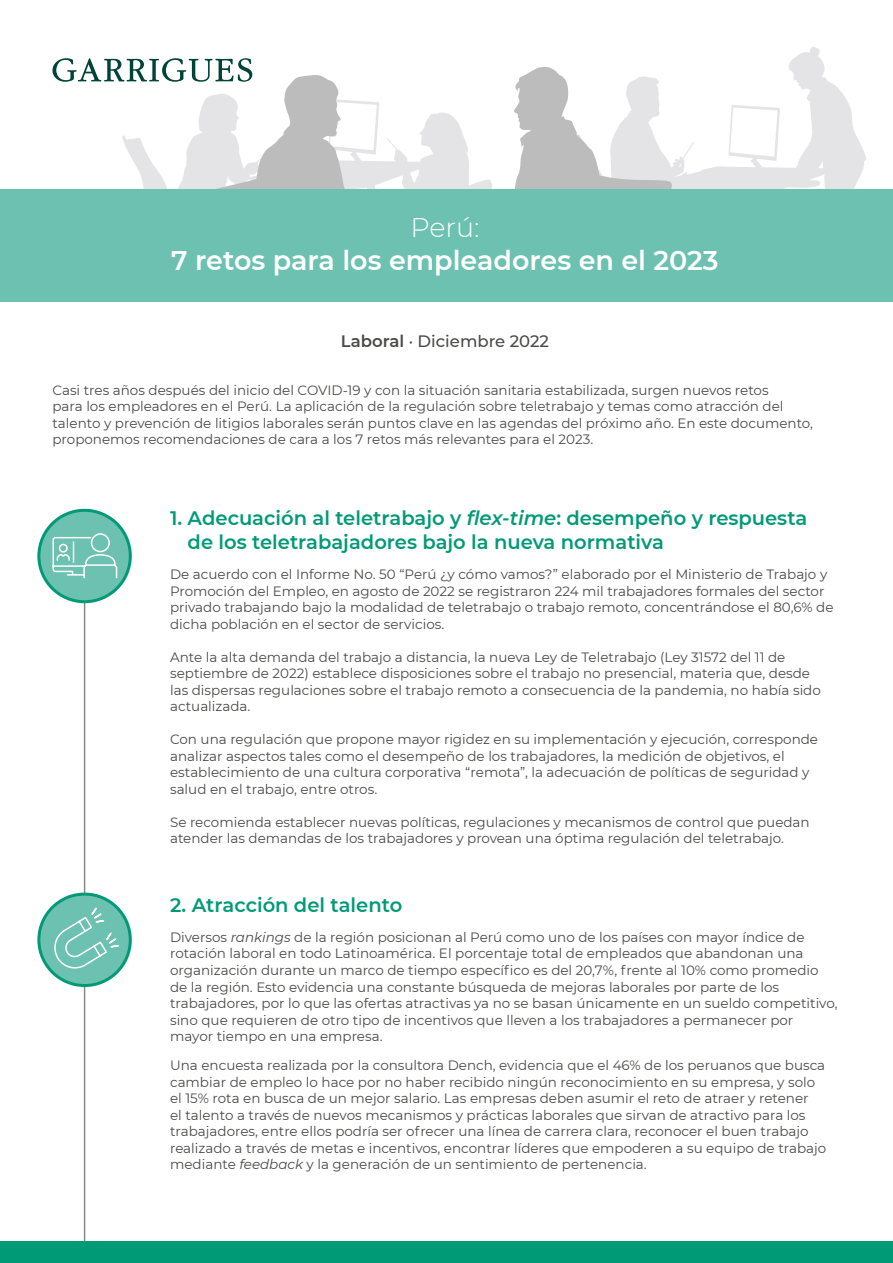
<style>
.page{position:relative;width:893px;height:1263px;background:#fff}
.page>*{position:absolute;margin:0;border:0;box-sizing:border-box;transform-origin:0 0}
.t1{font:600 27px "Montserrat";color:#fff}
.t2{font:300 27px "Montserrat";color:#fff}
.t3{font:600 19.5px/24px "Montserrat";color:#009a77}
.t4{font:500 16.5px "Montserrat";color:#4a4a49}
.t5{font:13.5px/16.5px "Montserrat";color:#4a4a49}
.s1{font-weight:600}
.s2{font-style:italic}
</style>
<div class="page">
<svg style="left:674px;top:47px;width:193px;height:142px"></svg>
<svg style="left:730px;top:108px;width:47px;height:49px"></svg>
<hr style="left:84px;top:567px;width:1px;height:696px;background:#878989">
<svg style="left:52px;top:58px;width:622px;height:131px"></svg>
<div style="left:0;top:189px;width:893px;height:113px;background:#6dc1b0"></div>
<div style="left:39px;top:510px;width:91px;height:92px;background:#6dc1b0;border-radius:50%"></div>
<div style="left:37px;top:509px;width:95px;height:94px;border:3px solid #009a77;border-radius:50%"></div>
<svg style="left:39px;top:894px;width:91px;height:91px;background:#5fbca9"></svg>
<div style="left:37px;top:892px;width:95px;height:95px;border:3px solid #009a77;border-radius:50%"></div>
<div style="left:0;top:1242px;width:893px;height:21px;background:#009a77"></div>
<svg style="left:52px;top:533px;width:66px;height:46px"></svg>
<svg style="left:50px;top:908px;width:70px;height:65px;background:#7ac6b7"></svg>
<p class="t2" style="left:410px;top:209px;width:71px">Perú:</p>
<p class="t1" style="left:171px;top:241px;width:549px">7 retos para los empleadores en el 2023</p>
<p class="t4" style="left:341px;top:329px;width:210px"><span class="s1">Laboral</span> · Diciembre 2022</p>
<p class="t5" style="left:52px;top:381px;width:762px">Casi tres años después del inicio del COVID-19 y con la situación sanitaria estabilizada, surgen nuevos retos<br>para los empleadores en el Perú. La aplicación de la regulación sobre teletrabajo y temas como atracción del talento y prevención de litigios laborales serán puntos clave en las agendas del próximo año. En este documento, proponemos recomendaciones de cara a los 7 retos más relevantes para el 2023.</p>
<p class="t3" style="left:188px;top:506px;width:621px;text-indent:-18px">1. Adecuación al teletrabajo y <span class="s2">flex-time</span>: desempeño y respuesta de los teletrabajadores bajo la nueva normativa</p>
<p class="t5" style="left:170px;top:566px;width:665px">De acuerdo con el Informe No. 50 “Perú ¿y cómo vamos?” elaborado por el Ministerio de Trabajo y Promoción del Empleo, en agosto de 2022 se registraron 224 mil trabajadores formales del sector privado trabajando bajo la modalidad de teletrabajo o trabajo remoto, concentrándose el 80,6% de dicha población en el sector de servicios.</p>
<p class="t5" style="left:170px;top:648px;width:652px">Ante la alta demanda del trabajo a distancia, la nueva Ley de Teletrabajo (Ley 31572 del 11 de septiembre de 2022) establece disposiciones sobre el trabajo no presencial, materia que, desde las dispersas regulaciones sobre el trabajo remoto a consecuencia de la pandemia, no había sido actualizada.</p>
<p class="t5" style="left:170px;top:731px;width:649px">Con una regulación que propone mayor rigidez en su implementación y ejecución, corresponde analizar aspectos tales como el desempeño de los trabajadores, la medición de objetivos, el establecimiento de una cultura corporativa “remota”, la adecuación de políticas de seguridad y salud en el trabajo, entre otros.</p>
<p class="t5" style="left:170px;top:813px;width:641px">Se recomienda establecer nuevas políticas, regulaciones y mecanismos de control que puedan atender las demandas de los trabajadores y provean una óptima regulación del teletrabajo.</p>
<p class="t3" style="left:170px;top:892px;width:234px">2. Atracción del talento</p>
<p class="t5" style="left:170px;top:928px;width:669px">Diversos <span class="s2">rankings</span> de la región posicionan al Perú como uno de los países con mayor índice de rotación laboral en todo Latinoamérica. El porcentaje total de empleados que abandonan una organización durante un marco de tiempo específico es del 20,7%, frente al 10% como promedio de la región. Esto evidencia una constante búsqueda de mejoras laborales por parte de los trabajadores, por lo que las ofertas atractivas ya no se basan únicamente en un sueldo competitivo, sino que requieren de otro tipo de incentivos que lleven a los trabajadores a permanecer por mayor tiempo en una empresa.</p>
<p class="t5" style="left:170px;top:1057px;width:658px">Una encuesta realizada por la consultora Dench, evidencia que el 46% de los peruanos que busca cambiar de empleo lo hace por no haber recibido ningún reconocimiento en su empresa, y solo el 15% rota en busca de un mejor salario. Las empresas deben asumir el reto de atraer y retener<br>el talento a través de nuevos mecanismos y prácticas laborales que sirvan de atractivo para los trabajadores, entre ellos podría ser ofrecer una línea de carrera clara, reconocer el buen trabajo realizado a través de metas e incentivos, encontrar líderes que empoderen a su equipo de trabajo mediante <span class="s2">feedback</span> y la generación de un sentimiento de pertenencia.</p>
</div>
